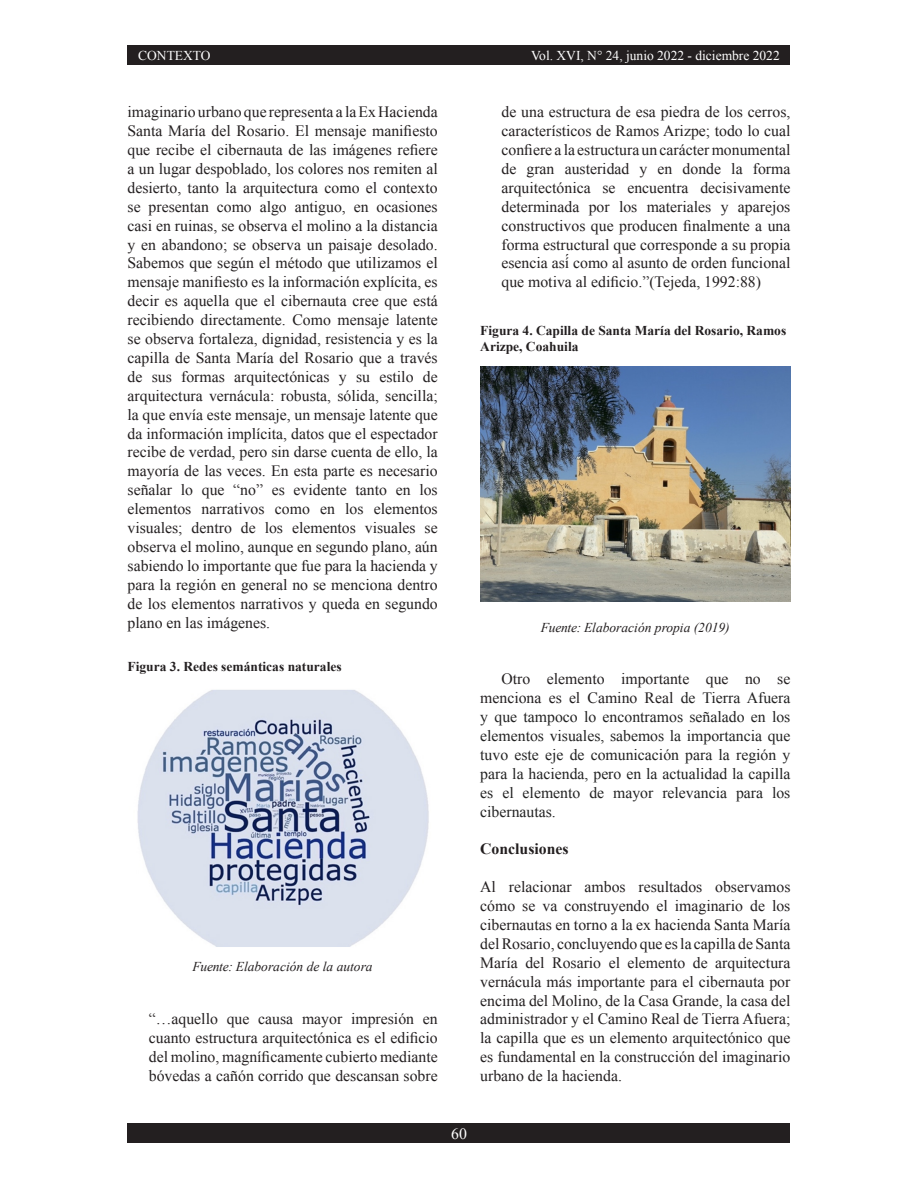
<style>
.page{position:relative;width:918px;height:1188px;background:#fff}
.page>*{position:absolute;margin:0;border:0;box-sizing:border-box;transform-origin:0 0}
.Normal_sps_txtcaja{font:15.75px/18.9px "Times New Roman";color:#231f20;text-align:justify}
.Normal_sps_txtcaja-2{font:15.75px/18.9px "Times New Roman";color:#222;text-align:justify}
.Normal_sps_txtcaja-3{font:700 15.75px "Times New Roman";color:#231f20}
.t1{font:15.75px "Times New Roman";color:#fff}
.t2{font:700 13.5px/16.2px "Times New Roman";color:#231f20}
.t3{font:italic 13.5px "Times New Roman";color:#231f20}
.t4{font:13.5px "Times New Roman";color:#fff}
.s1{color:#231f20}
</style>
<div class="page">
<img style="left:137px;top:690px;width:292px;height:257px">
<img style="left:480px;top:367px;width:310px;height:234px">
<div style="left:128px;top:1124px;width:662px;height:19px;background:#231f20"></div>
<div style="left:128px;top:45px;width:662px;height:19px;background:#231f20"></div>
<p class="t4" style="left:138px;top:47px;width:74px">CONTEXTO</p>
<p class="t4" style="left:531px;top:46px;width:250px">Vol. XVI, N° 24, junio 2022 - diciembre 2022</p>
<p class="Normal_sps_txtcaja" style="left:128px;top:102px;width:312px">imaginario urbano que representa a la Ex Hacienda Santa María del Rosario. El mensaje manifiesto que recibe el cibernauta de las imágenes refiere a un lugar despoblado, los colores nos remiten al desierto, tanto la arquitectura como el contexto se presentan como algo antiguo, en ocasiones casi en ruinas, se observa el molino a la distancia y en abandono; se observa un paisaje desolado.<br>Sabemos que según el método que utilizamos el mensaje manifiesto es la información explícita, es decir es aquella que el cibernauta cree que está recibiendo directamente. Como mensaje latente se observa fortaleza, dignidad, resistencia y es la capilla de Santa María del Rosario que a través de sus formas arquitectónicas y su estilo de arquitectura vernácula: robusta, sólida, sencilla; la que envía este mensaje, un mensaje latente que da información implícita, datos que el espectador recibe de verdad, pero sin darse cuenta de ello, la mayoría de las veces. En esta parte es necesario señalar lo que “no” es evidente tanto en los elementos narrativos como en los elementos visuales; dentro de los elementos visuales se observa el molino, aunque en segundo plano, aún sabiendo lo importante que fue para la hacienda y para la región en general no se menciona dentro de los elementos narrativos y queda en segundo plano en las imágenes.</p>
<p class="t2" style="left:128px;top:658px;width:216px">Figura 3. Redes semánticas naturales</p>
<p class="t3" style="left:193px;top:958px;width:182px">Fuente: Elaboración de la autora</p>
<p class="Normal_sps_txtcaja" style="left:149px;top:1009px;width:290px">“…aquello que causa mayor impresión en cuanto estructura arquitectónica es el edificio del molino, magníficamente cubierto mediante bóvedas a cañón corrido que descansan sobre</p>
<p class="Normal_sps_txtcaja" style="left:502px;top:102px;width:290px">de una estructura de esa piedra de los cerros, característicos de Ramos Arizpe; todo lo cual confiere a la estructura un carácter monumental de gran austeridad y en donde la forma arquitectónica se encuentra decisivamente determinada por los materiales y aparejos constructivos que producen finalmente a una forma estructural que corresponde a su propia esencia así́como al asunto de orden funcional que motiva al edificio.”(Tejeda, 1992:88)</p>
<p class="t2" style="left:480px;top:322px;width:308px">Figura 4. Capilla de Santa María del Rosario, Ramos<br>Arizpe, Coahuila</p>
<p class="t3" style="left:541px;top:618px;width:190px">Fuente: Elaboración propia (2019)</p>
<p class="Normal_sps_txtcaja-2" style="left:480px;top:669px;width:312px;text-indent:21px"><span class="s1">Otro elemento importante que no se menciona es el Camino Real</span> de Tierra Afuera y que tampoco lo encontramos señalado en los elementos visuales, sabemos la importancia que tuvo este eje de comunicación para la región y para la hacienda, pero en la actualidad la capilla es el elemento de mayor relevancia para los cibernautas.</p>
<p class="Normal_sps_txtcaja-3" style="left:480px;top:838px;width:90px">Conclusiones</p>
<p class="Normal_sps_txtcaja" style="left:480px;top:877px;width:312px">Al relacionar ambos resultados observamos cómo se va construyendo el imaginario de los cibernautas en torno a la ex hacienda Santa María del Rosario, concluyendo que es la capilla de Santa María del Rosario el elemento de arquitectura vernácula más importante para el cibernauta por encima del Molino, de la Casa Grande, la casa del administrador y el Camino Real de Tierra Afuera; la capilla que es un elemento arquitectónico que es fundamental en la construcción del imaginario urbano de la hacienda.</p>
<p class="t1" style="left:451px;top:1123px;width:17px">60</p>
</div>
